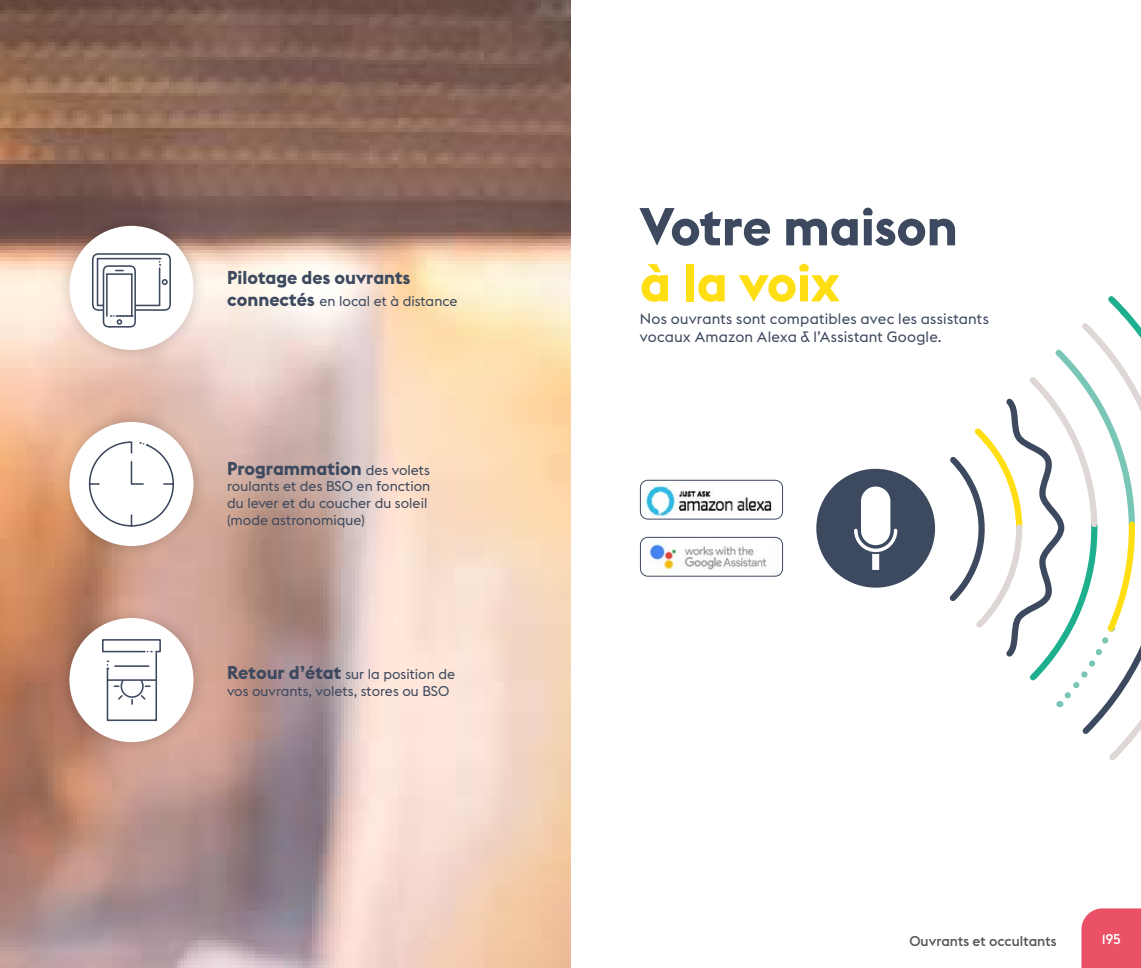
<style>
.page{position:relative;width:1141px;height:968px;background:#fff}
.page>*{position:absolute;margin:0;border:0;box-sizing:border-box;transform-origin:0 0}
.t1{font:700 52.5px "Euclid Flex";letter-spacing:-.005em;color:#3d495e}
.t2{font:700 52.5px "Euclid Flex";letter-spacing:-.005em;color:#ffde14}
.t3{font:700 18.38px "Euclid Flex";color:#3d495e}
.t4{font:14.88px/17.8px "Euclid Flex";letter-spacing:.015em;color:#3d495e}
.t5{font:14px/16.8px "Euclid Flex";color:#3d495e}
.t6{font:500 14px "Euclid Flex";color:#575756}
.t7{font:500 14px "Euclid Flex";color:#fff}
.s1{font-weight:700;font-size:18.38px}
.s2{font-weight:400;font-size:14px}
</style>
<div class="page">
<img style="left:0;top:0;width:570px;height:967px">
<svg style="left:949px;top:296px;width:192px;height:465px"></svg>
<div style="left:816px;top:468px;width:119px;height:119px;background:#3d495e;border-radius:50%"></div>
<div style="left:861px;top:486px;width:29px;height:59px;background:#fff;border-radius:15px"></div>
<svg style="left:854px;top:528px;width:43px;height:42px"></svg>
<img style="left:644px;top:485px;width:128px;height:32px">
<div style="left:640px;top:480px;width:143px;height:39px;border:1px solid #3d495e;border-radius:7px"></div>
<img style="left:640px;top:537px;width:143px;height:39px">
<div style="left:640px;top:537px;width:143px;height:39px;border:1px solid #3d495e;border-radius:7px"></div>
<div style="left:56px;top:212px;width:151px;height:151px;background:#000;opacity:.2"></div>
<div style="left:69px;top:226px;width:124px;height:124px;background:#fff;border-radius:50%"></div>
<div style="left:56px;top:408px;width:151px;height:151px;background:#000;opacity:.2"></div>
<div style="left:69px;top:422px;width:124px;height:124px;background:#fff;border-radius:50%"></div>
<div style="left:56px;top:604px;width:151px;height:151px;background:#000;opacity:.2"></div>
<div style="left:69px;top:618px;width:124px;height:124px;background:#fff;border-radius:50%"></div>
<svg style="left:96px;top:257px;width:72px;height:71px"></svg>
<div style="left:92px;top:253px;width:79px;height:58px;border:2px solid #3d495e;border-radius:7px"></div>
<svg style="left:88px;top:441px;width:86px;height:86px"></svg>
<svg style="left:102px;top:639px;width:59px;height:82px"></svg>
<hr style="left:107px;top:679px;width:49px;height:1px;background:#3d495e">
<hr style="left:115px;top:665px;width:34px;height:1px;background:#3d495e">
<div style="left:1081px;top:908px;width:60px;height:59px;background:#ea5167"></div>
<h2 class="t3" style="left:227px;top:267px;width:185px">Pilotage des ouvrants</h2>
<p class="t5" style="left:227px;top:293px;width:232px"><span class="s1">connectés</span> en local et à distance</p>
<h2 class="t3" style="left:227px;top:457px;width:204px">Programmation <span class="s2">des volets</span></h2>
<p class="t5" style="left:227px;top:478px;width:205px">roulants et des BSO en fonction du lever et du coucher du soleil (mode astronomique)</p>
<p class="t5" style="left:227px;top:665px;width:229px"><span class="s1">Retour d’état</span> sur la position de vos ouvrants, volets, stores ou BSO</p>
<h1 class="t1" style="left:640px;top:196px;width:319px">Votre maison</h1>
<h1 class="t2" style="left:640px;top:252px;width:201px">à la voix</h1>
<p class="t4" style="left:640px;top:310px;width:351px">Nos ouvrants sont compatibles avec les assistants vocaux Amazon Alexa &amp; l’Assistant Google.</p>
<p class="t6" style="left:909px;top:933px;width:149px">Ouvrants et occultants</p>
<p class="t7" style="left:1102px;top:930px;width:21px">195</p>
</div>
